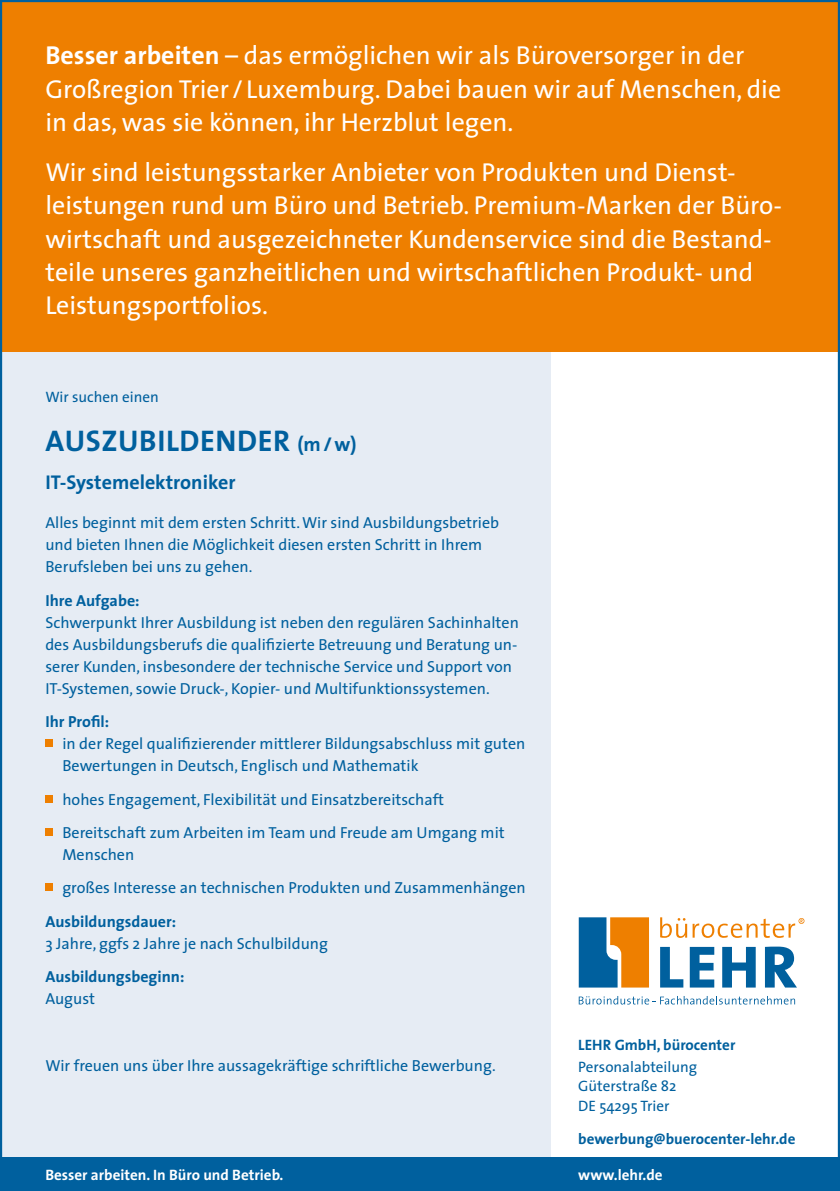
<style>
.page{position:relative;width:840px;height:1191px;background:#fff}
.page>*{position:absolute;margin:0;border:0;box-sizing:border-box;transform-origin:0 0}
.t1{font:700 30px "The Sans";letter-spacing:.02em;color:#00609e}
.t2{font:26px/33px "The Sans";color:#fff}
.t3{font:700 20px "The Sans";color:#00609e}
.t4{font:16px/22px "The Sans";color:#00609e}
.t5{font:700 16px "The Sans";color:#00609e}
.t6{font:15px/19.4px "The Sans";color:#00609e}
.t7{font:700 15px "The Sans";color:#00609e}
.t8{font:700 15px "The Sans";color:#fff}
.s1{font-weight:700}
.s2{font-size:20px}
</style>
<div class="page">
<div style="left:0;top:1px;width:550px;height:1190px;background:#e6ecf4"></div>
<div style="left:0;top:1157px;width:839px;height:34px;background:#00609e"></div>
<div style="left:0;top:0;width:839px;height:351px;background:#ee7f00"></div>
<div style="left:45px;top:739px;width:8px;height:8px;background:#ee7f00"></div>
<div style="left:45px;top:794px;width:8px;height:8px;background:#ee7f00"></div>
<div style="left:45px;top:828px;width:8px;height:8px;background:#ee7f00"></div>
<div style="left:45px;top:883px;width:8px;height:8px;background:#ee7f00"></div>
<svg style="left:578px;top:996px;width:216px;height:8px"></svg>
<svg style="left:578px;top:917px;width:70px;height:70px;background:#827c60"></svg>
<svg style="left:660px;top:917px;width:144px;height:21px"></svg>
<svg style="left:660px;top:947px;width:23px;height:40px"></svg>
<svg style="left:689px;top:947px;width:24px;height:40px"></svg>
<svg style="left:722px;top:947px;width:33px;height:40px"></svg>
<svg style="left:764px;top:946px;width:32px;height:41px"></svg>
<h2 class="t2" style="left:45px;top:38px;width:736px"><span class="s1">Besser arbeiten</span> – das ermöglichen wir als Büroversorger in der<br>Großregion Trier / Luxemburg. Dabei bauen wir auf Menschen, die in das, was sie können, ihr Herzblut legen.</h2>
<p class="t2" style="left:45px;top:155px;width:737px">Wir sind leistungsstarker Anbieter von Produkten und Dienst&shy;leistungen rund um Büro und Betrieb. Premium-Marken der Büro&shy;wirtschaft und ausgezeichneter Kundenservice sind die Bestand&shy;teile unseres ganzheitlichen und wirtschaftlichen Produkt- und Leistungsportfolios.</p>
<p class="t6" style="left:45px;top:387px;width:115px">Wir suchen einen</p>
<h1 class="t1" style="left:45px;top:416px;width:312px">AUSZUBILDENDER <span class="s2">(m/w)</span></h1>
<p class="t3" style="left:45px;top:466px;width:191px">IT-Systemelektroniker</p>
<p class="t4" style="left:45px;top:511px;width:455px">Alles beginnt mit dem ersten Schritt.Wir sind Ausbildungsbetrieb und bieten Ihnen die Möglichkeit diesen ersten Schritt in Ihrem<br>Berufsleben bei uns zu gehen.</p>
<p class="t5" style="left:45px;top:587px;width:96px">Ihre Aufgabe:</p>
<p class="t4" style="left:45px;top:611px;width:474px">Schwerpunkt Ihrer Ausbildung ist neben den regulären Sachinhalten des Ausbildungsberufs die qualifizierte Betreuung und Beratung un&shy;serer Kunden, insbesondere der technische Service und Support von IT-Systemen, sowie Druck-, Kopier- und Multifunktionssystemen.</p>
<p class="t5" style="left:45px;top:708px;width:65px">Ihr Profil:</p>
<p class="t4" style="left:62px;top:732px;width:464px">in der Regel qualifizierender mittlerer Bildungsabschluss mit guten<br>Bewertungen in Deutsch, Englisch und Mathematik</p>
<p class="t4" style="left:62px;top:782px;width:443px;line-height:33.4px">hohes Engagement, Flexibilität und Einsatzbereitschaft<br>Bereitschaft zum Arbeiten im Team und Freude am Umgang mit</p>
<p class="t4" style="left:62px;top:837px;width:464px;line-height:33.4px">Menschen<br>großes Interesse an technischen Produkten und Zusammenhängen</p>
<p class="t5" style="left:45px;top:907px;width:132px">Ausbildungsdauer:</p>
<p class="t4" style="left:45px;top:931px;width:284px">3 Jahre, ggfs 2 Jahre je nach Schulbildung</p>
<p class="t5" style="left:45px;top:963px;width:140px">Ausbildungsbeginn:</p>
<p class="t4" style="left:45px;top:987px;width:51px">August</p>
<p class="t4" style="left:45px;top:1053px;width:451px">Wir freuen uns über Ihre aussagekräftige schriftliche Bewerbung.</p>
<p class="t7" style="left:578px;top:1032px;width:159px">LEHR GmbH, bürocenter</p>
<p class="t6" style="left:578px;top:1056px;width:120px">Personalabteilung<br>Güterstraße 82<br>DE 54295 Trier</p>
<p class="t7" style="left:578px;top:1126px;width:218px">bewerbung@buerocenter-lehr.de</p>
<p class="t8" style="left:45px;top:1162px;width:239px">Besser arbeiten. In Büro und Betrieb.</p>
<p class="t8" style="left:578px;top:1162px;width:86px">www.lehr.de</p>
</div>
